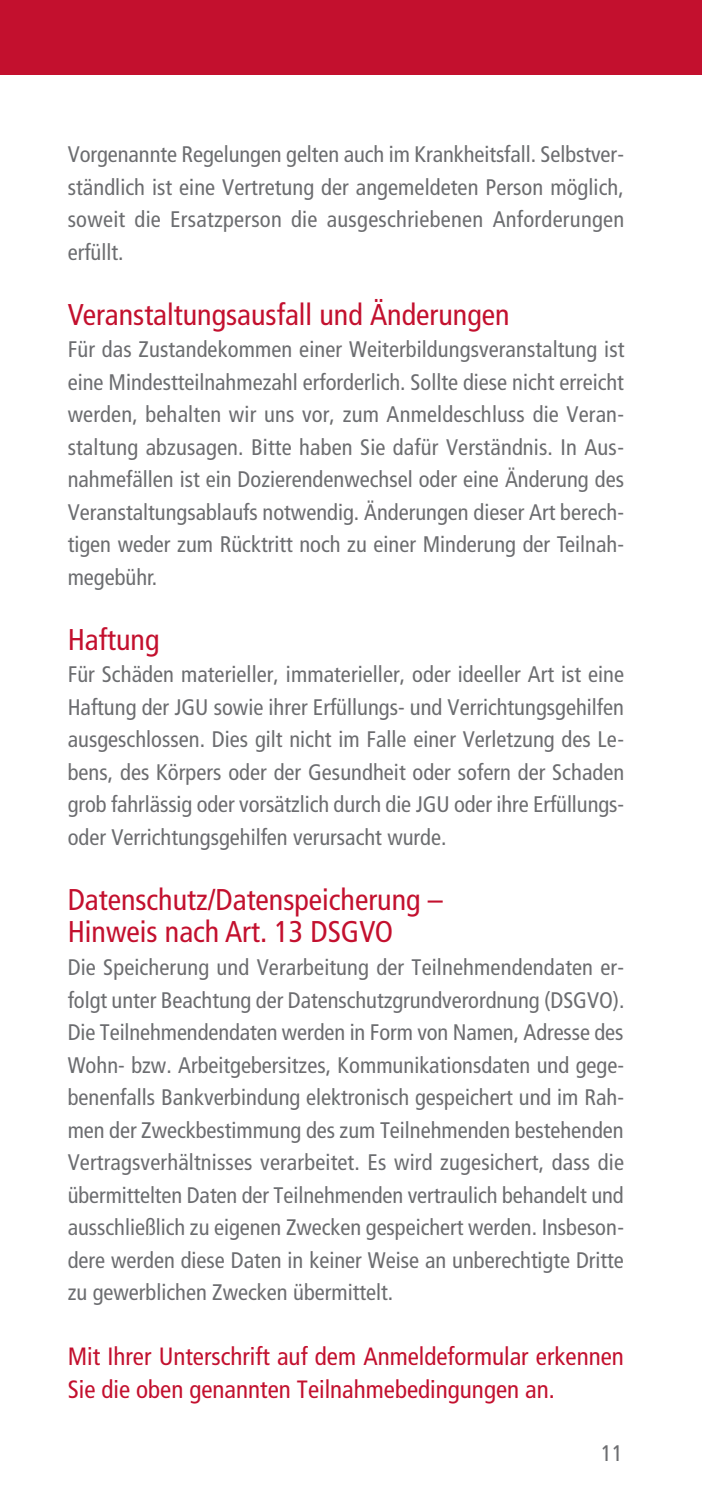
<style>
.page{position:relative;width:702px;height:1503px;background:#fff}
.page>*{position:absolute;margin:0;border:0;box-sizing:border-box;transform-origin:0 0}
.überschrift_3{font:condensed 30px/32.5px "Frutiger LT";color:#c3102e}
.text{font:condensed 25px/32.5px "Frutiger LT";color:#c3102e}
.text-2{font:condensed 22.5px/32.5px "Frutiger LT";color:#6c6d70;text-align:justify}
.text_blocksatz{font:condensed 22.5px/32.5px "Frutiger LT";color:#6c6d70;text-align:justify}
</style>
<div class="page">
<div style="left:0;top:0;width:702px;height:74px;background:#c3102e"></div>
<p class="text-2" style="left:68px;top:138px;width:558px">Vorgenannte Regelungen gelten auch im Krankheitsfall. Selbstver&shy;ständlich ist eine Vertretung der angemeldeten Person möglich, soweit die Ersatzperson die ausgeschriebenen Anforderungen erfüllt.</p>
<p class="überschrift_3" style="left:68px;top:298px;width:443px">Veranstaltungsausfall und Änderungen</p>
<p class="text-2" style="left:68px;top:333px;width:558px">Für das Zustandekommen einer Weiterbildungsveranstaltung ist eine Mindestteilnahmezahl erforderlich. Sollte diese nicht erreicht werden, behalten wir uns vor, zum Anmeldeschluss die Veran&shy;staltung abzusagen. Bitte haben Sie dafür Verständnis. In Aus&shy;nahmefällen ist ein Dozierendenwechsel oder eine Änderung des Veranstaltungsablaufs notwendig. Änderungen dieser Art berech&shy;tigen weder zum Rücktritt noch zu einer Minderung der Teilnah&shy;megebühr.</p>
<p class="überschrift_3" style="left:68px;top:623px;width:93px">Haftung</p>
<p class="text_blocksatz" style="left:68px;top:658px;width:558px">Für Schäden materieller, immaterieller, oder ideeller Art ist eine Haftung der JGU sowie ihrer Erfüllungs- und Verrichtungsgehilfen ausgeschlossen. Dies gilt nicht im Falle einer Verletzung des Le&shy;bens, des Körpers oder der Gesundheit oder sofern der Schaden grob fahrlässig oder vorsätzlich durch die JGU oder ihre Erfüllungs&shy;oder Verrichtungsgehilfen verursacht wurde.</p>
<p class="überschrift_3" style="left:68px;top:883px;width:376px">Datenschutz/Datenspeicherung –<br>Hinweis nach Art. 13 DSGVO</p>
<p class="text-2" style="left:68px;top:951px;width:558px">Die Speicherung und Verarbeitung der Teilnehmendendaten er&shy;folgt unter Beachtung der Datenschutzgrundverordnung (DSGVO).<br>Die Teilnehmendendaten werden in Form von Namen, Adresse des Wohn- bzw. Arbeitgebersitzes, Kommunikationsdaten und gege&shy;benenfalls Bankverbindung elektronisch gespeichert und im Rah&shy;men der Zweckbestimmung des zum Teilnehmenden bestehenden Vertragsverhältnisses verarbeitet. Es wird zugesichert, dass die übermittelten Daten der Teilnehmenden vertraulich behandelt und ausschließlich zu eigenen Zwecken gespeichert werden. Insbeson&shy;dere werden diese Daten in keiner Weise an unberechtigte Dritte zu gewerblichen Zwecken übermittelt.</p>
<p class="text" style="left:68px;top:1340px;width:557px">Mit Ihrer Unterschrift auf dem Anmeldeformular erkennen<br>Sie die oben genannten Teilnahmebedingungen an.</p>
<p class="text-2" style="left:601px;top:1436px;width:23px">11</p>
</div>
